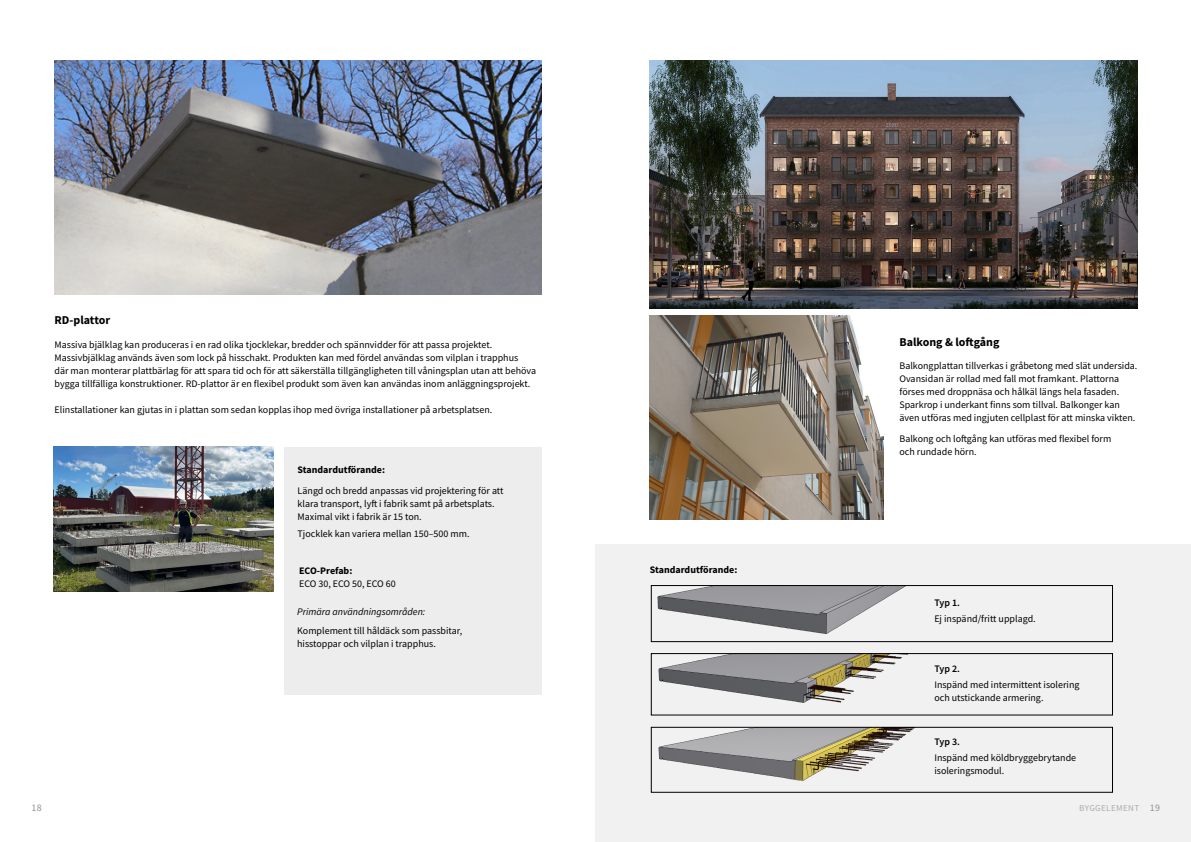
<style>
.page{position:relative;width:1191px;height:842px;background:#fff}
.page>*{position:absolute;margin:0;border:0;box-sizing:border-box;transform-origin:0 0}
.t1{font:700 12px "Source Sans Pro";color:#000}
.t2{font:10px/13px "Source Sans Pro";color:#000}
.t3{font:700 10px "Source Sans Pro";color:#000}
.t4{font:italic 10px "Source Sans Pro";color:#000}
.t5{font:600 10px "Source Sans Pro";letter-spacing:-.015em;color:#000}
.t6{font:10px "Source Sans Pro";color:#919293}
.t7{font:9px "Source Sans Pro";letter-spacing:.04em;color:#aaabaa}
.s1{font-size:10px;color:#919293}
</style>
<div class="page">
<div style="left:283px;top:447px;width:258px;height:248px;background:#ededed"></div>
<div style="left:595px;top:544px;width:596px;height:298px;background:#f1f1f1"></div>
<img style="left:650px;top:61px;width:487px;height:247px">
<img style="left:650px;top:315px;width:233px;height:205px">
<img style="left:658px;top:655px;width:244px;height:48px">
<img style="left:657px;top:587px;width:247px;height:47px">
<div style="left:651px;top:585px;width:461px;height:57px;border:1px solid #000"></div>
<img style="left:658px;top:729px;width:255px;height:52px">
<div style="left:651px;top:653px;width:461px;height:62px;border:1px solid #000"></div>
<div style="left:651px;top:727px;width:461px;height:65px;border:1px solid #000"></div>
<img style="left:54px;top:447px;width:219px;height:144px">
<img style="left:55px;top:61px;width:486px;height:234px">
<p class="t1" style="left:55px;top:312px;width:57px">RD-plattor</p>
<p class="t2" style="left:55px;top:338px;width:483px">Massiva bjälklag kan produceras i en rad olika tjocklekar, bredder och spännvidder för att passa projektet.<br>Massivbjälklag används även som lock på hisschakt. Produkten kan med fördel användas som vilplan i trapphus<br>där man monterar plattbärlag för att spara tid och för att säkerställa tillgängligheten till våningsplan utan att behöva bygga tillfälliga konstruktioner. RD-plattor är en flexibel produkt som även kan användas inom anläggningsprojekt.</p>
<p class="t2" style="left:55px;top:403px;width:439px">Elinstallationer kan gjutas in i plattan som sedan kopplas ihop med övriga installationer på arbetsplatsen.</p>
<p class="t3" style="left:298px;top:463px;width:89px">Standardutförande:</p>
<p class="t2" style="left:298px;top:484px;width:207px">Längd och bredd anpassas vid projektering för att klara transport, lyft i fabrik samt på arbetsplats.<br>Maximal vikt i fabrik är 15 ton.</p>
<p class="t2" style="left:298px;top:527px;width:173px">Tjocklek kan variera mellan 150–500 mm.</p>
<p class="t3" style="left:299px;top:564px;width:55px">ECO-Prefab:</p>
<p class="t2" style="left:299px;top:577px;width:98px">ECO 30, ECO 50, ECO 60</p>
<p class="t4" style="left:297px;top:605px;width:130px">Primära användningsområden:</p>
<p class="t2" style="left:297px;top:624px;width:166px">Komplement till håldäck som passbitar, hisstoppar och vilplan i trapphus.</p>
<p class="t6" style="left:31px;top:801px;width:12px">18</p>
<p class="t3" style="left:650px;top:563px;width:89px">Standardutförande:</p>
<p class="t1" style="left:899px;top:334px;width:101px">Balkong &amp; loftgång</p>
<p class="t2" style="left:899px;top:359px;width:239px">Balkongplattan tillverkas i gråbetong med slät undersida.<br>Ovansidan är rollad med fall mot framkant. Plattorna förses med droppnäsa och hålkäl längs hela fasaden.<br>Sparkrop i underkant finns som tillval. Balkonger kan även utföras med ingjuten cellplast för att minska vikten.</p>
<p class="t2" style="left:899px;top:432px;width:213px">Balkong och loftgång kan utföras med flexibel form och rundade hörn.</p>
<p class="t5" style="left:934px;top:596px;width:27px">Typ 1.</p>
<p class="t2" style="left:934px;top:612px;width:103px">Ej inspänd/fritt upplagd.</p>
<p class="t5" style="left:934px;top:662px;width:27px">Typ 2.</p>
<p class="t2" style="left:934px;top:678px;width:147px">Inspänd med intermittent isolering och utstickande armering.</p>
<p class="t5" style="left:934px;top:735px;width:27px">Typ 3.</p>
<p class="t2" style="left:934px;top:751px;width:143px">Inspänd med köldbryggebrytande isoleringsmodul.</p>
<p class="t7" style="left:1079px;top:802px;width:82px">BYGGELEMENT <span class="s1">19</span></p>
</div>
